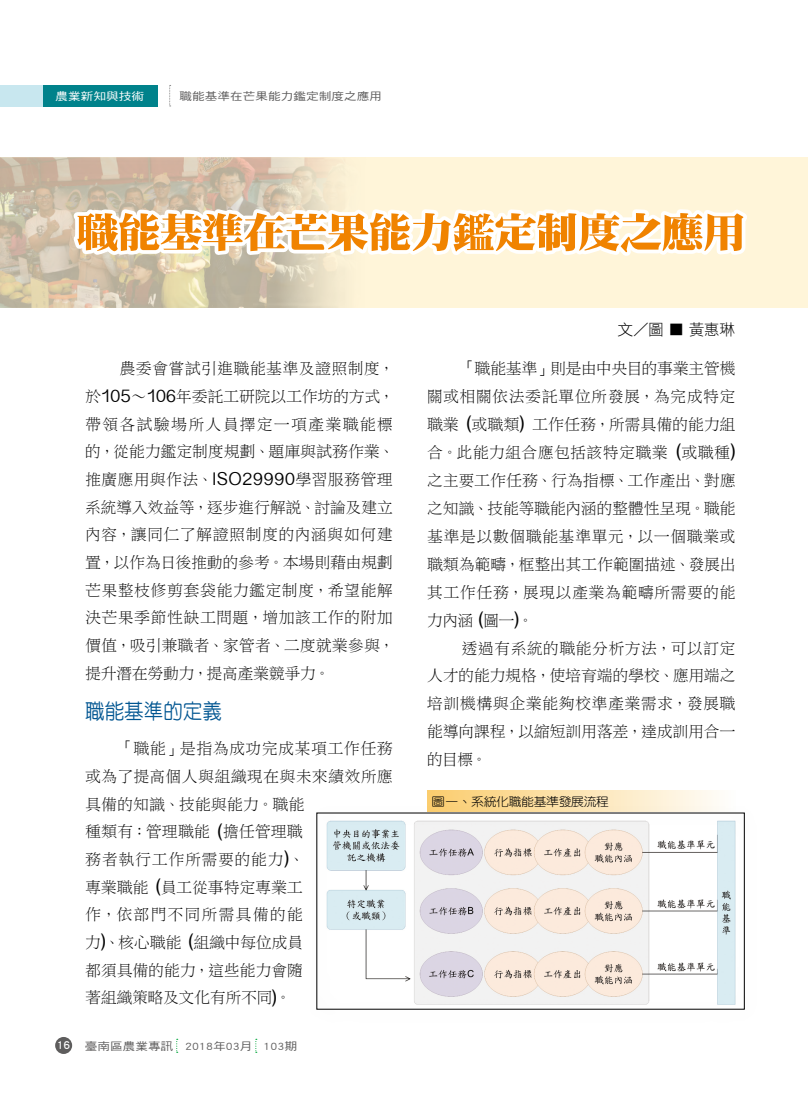
<style>
.page{position:relative;width:808px;height:1106px;background:#fff}
.page>*{position:absolute;margin:0;border:0;box-sizing:border-box;transform-origin:0 0}
.t1{font:500 21px "AR Yuan B5";color:#005591;scale:.93 1}
.t2{font:16.05px/27.6px "Li Song Pro";letter-spacing:-.005em;color:#000;text-align:justify}
.t3{font:15.45px "DF Hei Std W3";color:#000}
.t4{font:12.15px "DF Yuan Std W3";letter-spacing:-.025em;color:#000;scale:1.11 1}
.t5{font:10.8px "DF Hei Std W5";letter-spacing:.005em;color:#5e5d5d;scale:1.17 1}
.t6{font:10.8px "DF Hei Std W5";letter-spacing:.005em;color:#fff;scale:1.17 1}
.t7{font:10.5px "Li Hei Pro";color:#fff}
.s1{font-family:"Bangla Sangam MN"}
</style>
<div class="page">
<div style="left:55px;top:1037px;width:17px;height:17px;background:#5e5d5d;border-radius:50%"></div>
<svg style="left:255px;top:1038px;width:2px;height:14px"></svg>
<svg style="left:176px;top:1038px;width:2px;height:14px"></svg>
<svg style="left:169px;top:85px;width:2px;height:22px"></svg>
<div style="left:0;top:85px;width:157px;height:21px;background:#00828b"></div>
<div style="left:0;top:85px;width:43px;height:21px;background:#c8e7ef"></div>
<div style="left:0;top:157px;width:808px;height:151px;background:#fff5d9"></div>
<img style="left:0;top:157px;width:345px;height:151px">
<svg style="left:66px;top:195px;width:681px;height:113px"></svg>
<div style="left:427px;top:790px;width:308px;height:21px;background:linear-gradient(to right,#fbcc6d,#fefefc)"></div>
<div style="left:302px;top:797px;width:464px;height:233px;background:#000;opacity:.34"></div>
<p class="t6" style="left:74px;top:90px;width:45px">專題報導</p>
<p class="t5" style="left:179px;top:90px;width:175px">職能基準在芒果能力鑑定制度之應用</p>
<p class="t6" style="left:55px;top:90px;width:77px">農業新知與技術</p>
<p class="t2" style="left:85px;top:355px;width:311px;text-indent:35px">農委會嘗試引進職能基準及證照制度，於<span class="s1">105</span>～<span class="s1">106</span>年委託工研院以工作坊的方式，帶領各試驗場所人員擇定一項產業職能標的，從能力鑑定制度規劃、題庫與試務作業、推廣應用與作法、<span class="s1">ISO29990</span>學習服務管理系統導入效益等，逐步進行解說、討論及建立內容，讓同仁了解證照制度的內涵與如何建置，以作為日後推動的參考。本場則藉由規劃芒果整枝修剪套袋能力鑑定制度，希望能解決芒果季節性缺工問題，增加該工作的附加價值，吸引兼職者、家管者、二度就業參與，提升潛在勞動力，提高產業競爭力。</p>
<h1 class="t1" style="left:85px;top:700px;width:148px">職能基準的定義</h1>
<p class="t2" style="left:85px;top:735px;width:310px;text-align:left;text-indent:33px">「職能」是指為成功完成某項工作任務或為了提高個人與組織現在與未來績效所應具備的知識、技能與能力。職能<br>種類有：管理職能 <span class="s1">(</span>擔任管理職<br>務者執行工作所需要的能力<span class="s1">)</span>、<br>專業職能 <span class="s1">(</span>員工從事特定專業工<br>作，依部門不同所需具備的能<br>力<span class="s1">)</span>、核心職能 <span class="s1">(</span>組織中每位成員<br>都須具備的能力，這些能力會隨<br>著組織策略及文化有所不同<span class="s1">)</span>。</p>
<p class="t7" style="left:57px;top:1040px;width:15px">16</p>
<p class="t5" style="left:85px;top:1040px;width:183px">臺南區農業專訊 2018年03月 103期</p>
<p class="t3" style="left:618px;top:321px;width:119px">文／圖 ■ 黃惠琳</p>
<p class="t2" style="left:427px;top:355px;width:311px;text-indent:33px">「職能基準」則是由中央目的事業主管機關或相關依法委託單位所發展，為完成特定職業 <span class="s1">(</span>或職類<span class="s1">)</span> 工作任務，所需具備的能力組合。此能力組合應包括該特定職業 <span class="s1">(</span>或職種<span class="s1">)</span>之主要工作任務、行為指標、工作產出、對應之知識、技能等職能內涵的整體性呈現。職能基準是以數個職能基準單元，以一個職業或職類為範疇，框整出其工作範圍描述、發展出其工作任務，展現以產業為範疇所需要的能力內涵 <span class="s1">(</span>圖一<span class="s1">)</span>。</p>
<p class="t2" style="left:427px;top:634px;width:310px;text-indent:35px">透過有系統的職能分析方法，可以訂定人才的能力規格，使培育端的學校、應用端之培訓機構與企業能夠校準產業需求，發展職能導向課程，以縮短訓用落差，達成訓用合一的目標。</p>
<p class="t4" style="left:432px;top:794px;width:161px">圖一、系統化職能基準發展流程</p>
</div>
